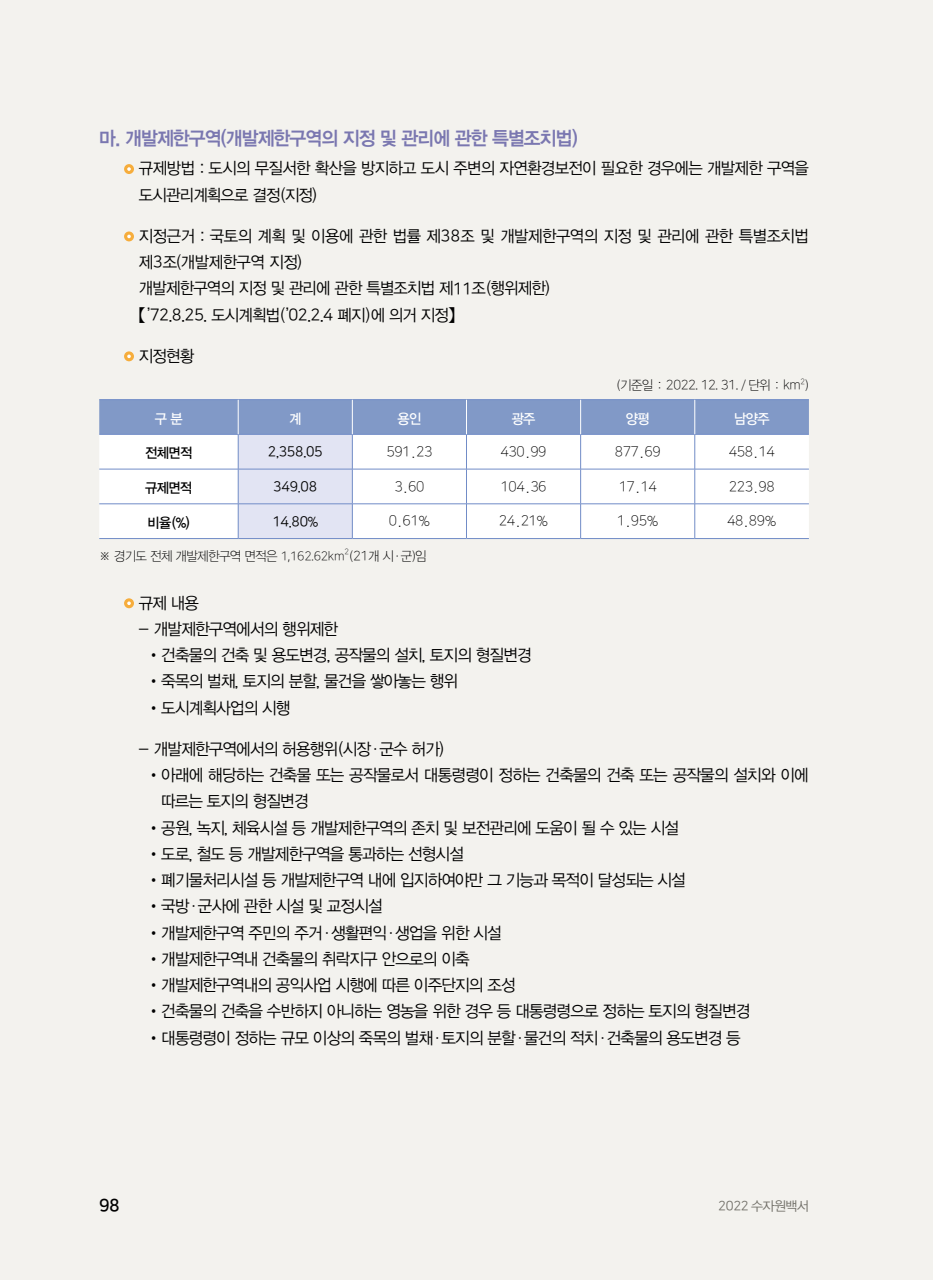
<style>
.page{position:relative;width:933px;height:1280px;background:#f3f2ee}
.page>*{position:absolute;margin:0;border:0;box-sizing:border-box;transform-origin:0 0}
.t1{font:19.25px "YDVYGO14";letter-spacing:-.05em;color:#7a77b0;scale:.95 1}
.t2{font:17.5px "Nanum Square OTFB";color:#000}
.t3{font:16.62px/26.2px "YDVYGO12";letter-spacing:-.05em;color:#000;scale:.95 1}
.t4{font:16.45px/26.2px "YDVYGO12";letter-spacing:-.04em;color:#000;scale:.95 1}
.t5{font:14px "Nanum Square OTFL";letter-spacing:-.025em;color:#000}
.t6{font:14px "Nanum Square OTFR";letter-spacing:-.015em;color:#000}
.t7{font:14px "YDVYGO13";letter-spacing:-.05em;color:#000;scale:.95 1}
.t8{font:14px "YDVYGO13";letter-spacing:-.05em;color:#fff;scale:.95 1}
.t9{font:13.12px "YDVYGO115";letter-spacing:-.05em;color:#000;scale:.95 1}
.t10{font:13.12px "Nanum Square OTFL";letter-spacing:-.025em;color:#000}
.t11{font:13.12px "YDVYGO12";letter-spacing:-.05em;color:#727069}
.s1{font-family:"Nanum Square OTFR"}
.s2{font-family:"YDVYGO115"}
.s3{font-family:"YDVYGO12"}
.s4{font-family:"Nanum Square OTFL";font-size:12.25px}
.s5{font-family:"Nanum Square OTFL"}
</style>
<div class="page">
<div style="left:124px;top:164px;width:10px;height:10px;background:#f6ad3c;border-radius:50%"></div>
<svg style="left:127px;top:167px;width:4px;height:4px"></svg>
<svg style="left:124px;top:231px;width:10px;height:10px"></svg>
<svg style="left:127px;top:235px;width:4px;height:3px"></svg>
<svg style="left:124px;top:351px;width:10px;height:10px"></svg>
<svg style="left:127px;top:355px;width:4px;height:3px"></svg>
<svg style="left:99px;top:400px;width:710px;height:138px;background:#dae1ef"></svg>
<hr style="left:99px;top:399px;width:139px;height:1px;background:#718cc7">
<hr style="left:238px;top:399px;width:114px;height:1px;background:#718cc7">
<hr style="left:352px;top:399px;width:114px;height:1px;background:#718cc7">
<hr style="left:466px;top:399px;width:114px;height:1px;background:#718cc7">
<hr style="left:580px;top:399px;width:114px;height:1px;background:#718cc7">
<hr style="left:694px;top:399px;width:115px;height:1px;background:#718cc7">
<hr style="left:99px;top:434px;width:139px;height:1px;background:#718cc7">
<hr style="left:238px;top:434px;width:114px;height:1px;background:#718cc7">
<hr style="left:238px;top:435px;width:1px;height:34px;background:#718cc7">
<hr style="left:352px;top:434px;width:114px;height:1px;background:#718cc7">
<hr style="left:352px;top:435px;width:1px;height:34px;background:#718cc7">
<hr style="left:466px;top:434px;width:114px;height:1px;background:#718cc7">
<hr style="left:466px;top:435px;width:1px;height:34px;background:#718cc7">
<hr style="left:580px;top:434px;width:114px;height:1px;background:#718cc7">
<hr style="left:580px;top:435px;width:1px;height:34px;background:#718cc7">
<hr style="left:694px;top:434px;width:115px;height:1px;background:#718cc7">
<hr style="left:694px;top:435px;width:1px;height:34px;background:#718cc7">
<hr style="left:99px;top:469px;width:139px;height:1px;background:#718cc7">
<hr style="left:238px;top:469px;width:114px;height:1px;background:#718cc7">
<hr style="left:238px;top:469px;width:1px;height:35px;background:#718cc7">
<hr style="left:352px;top:469px;width:114px;height:1px;background:#718cc7">
<hr style="left:352px;top:469px;width:1px;height:35px;background:#718cc7">
<hr style="left:466px;top:469px;width:114px;height:1px;background:#718cc7">
<hr style="left:466px;top:469px;width:1px;height:35px;background:#718cc7">
<hr style="left:580px;top:469px;width:114px;height:1px;background:#718cc7">
<hr style="left:580px;top:469px;width:1px;height:35px;background:#718cc7">
<hr style="left:694px;top:469px;width:115px;height:1px;background:#718cc7">
<hr style="left:694px;top:469px;width:1px;height:35px;background:#718cc7">
<hr style="left:99px;top:503px;width:139px;height:1px;background:#718cc7">
<hr style="left:238px;top:503px;width:114px;height:1px;background:#718cc7">
<hr style="left:238px;top:504px;width:1px;height:34px;background:#718cc7">
<hr style="left:352px;top:503px;width:114px;height:1px;background:#718cc7">
<hr style="left:352px;top:504px;width:1px;height:34px;background:#718cc7">
<hr style="left:466px;top:503px;width:114px;height:1px;background:#718cc7">
<hr style="left:466px;top:504px;width:1px;height:34px;background:#718cc7">
<hr style="left:580px;top:503px;width:114px;height:1px;background:#718cc7">
<hr style="left:580px;top:504px;width:1px;height:34px;background:#718cc7">
<hr style="left:694px;top:503px;width:115px;height:1px;background:#718cc7">
<hr style="left:694px;top:504px;width:1px;height:34px;background:#718cc7">
<hr style="left:99px;top:538px;width:139px;height:1px;background:#718cc7">
<hr style="left:238px;top:538px;width:114px;height:1px;background:#718cc7">
<hr style="left:352px;top:538px;width:114px;height:1px;background:#718cc7">
<hr style="left:466px;top:538px;width:114px;height:1px;background:#718cc7">
<hr style="left:580px;top:538px;width:114px;height:1px;background:#718cc7">
<hr style="left:694px;top:538px;width:115px;height:1px;background:#718cc7">
<hr style="left:238px;top:400px;width:1px;height:34px;background:#fff">
<hr style="left:352px;top:400px;width:1px;height:34px;background:#fff">
<hr style="left:466px;top:400px;width:1px;height:34px;background:#fff">
<hr style="left:580px;top:400px;width:1px;height:34px;background:#fff">
<hr style="left:694px;top:400px;width:1px;height:34px;background:#fff">
<div style="left:124px;top:598px;width:10px;height:10px;background:#f6ad3c;border-radius:50%"></div>
<svg style="left:127px;top:601px;width:4px;height:4px"></svg>
<p class="t1" style="left:99px;top:127px;width:505px">마. 개발제한구역(개발제한구역의 지정 및 관리에 관한 특별조치법)</p>
<p class="t4" style="left:139px;top:155px;width:706px">규제방법 : 도시의 무질서한 확산을 방지하고 도시 주변의 자연환경보전이 필요한 경우에는 개발제한 구역을 도시관리계획으로 결정(지정)</p>
<p class="t4" style="left:139px;top:223px;width:706px">지정근거 : 국토의 계획 및 이용에 관한 법률 제<span class="s1">38</span>조 및 개발제한구역의 지정 및 관리에 관한 특별조치법 제<span class="s1">3</span>조(개발제한구역 지정)<br>개발제한구역의 지정 및 관리에 관한 특별조치법 제<span class="s1">11</span>조(행위제한)<br>【’<span class="s1">72</span>.<span class="s1">8</span>.<span class="s1">25</span>. 도시계획법(’<span class="s1">02</span>.<span class="s1">2</span>.<span class="s1">4</span> 폐지)에 의거 지정】</p>
<p class="t4" style="left:139px;top:343px;width:60px">지정현황</p>
<p class="t10" style="left:617px;top:378px;width:194px"><span class="s2">(기준일 :</span> 2022. 12. 31. <span class="s2">/ 단위 :</span> km<sup>2</sup><span class="s2">)</span></p>
<p class="t8" style="left:155px;top:410px;width:31px">구 분</p>
<p class="t8" style="left:289px;top:410px;width:14px">계</p>
<p class="t8" style="left:397px;top:410px;width:27px">용인</p>
<p class="t8" style="left:511px;top:410px;width:27px">광주</p>
<p class="t8" style="left:626px;top:410px;width:27px">양평</p>
<p class="t8" style="left:734px;top:410px;width:39px">남양주</p>
<p class="t7" style="left:145px;top:445px;width:51px">전체면적</p>
<p class="t6" style="left:268px;top:445px;width:56px">2<span class="s3">,</span>358<span class="s3">.</span>05</p>
<p class="t5" style="left:386px;top:444px;width:47px">591<span class="s2">.</span>23</p>
<p class="t5" style="left:500px;top:444px;width:47px">430<span class="s2">.</span>99</p>
<p class="t5" style="left:614px;top:444px;width:47px">877<span class="s2">.</span>69</p>
<p class="t5" style="left:729px;top:444px;width:47px">458<span class="s2">.</span>14</p>
<p class="t7" style="left:145px;top:480px;width:51px">규제면적</p>
<p class="t6" style="left:273px;top:479px;width:45px">349<span class="s3">.</span>08</p>
<p class="t5" style="left:394px;top:479px;width:32px">3<span class="s2">.</span>60</p>
<p class="t5" style="left:500px;top:479px;width:47px">104<span class="s2">.</span>36</p>
<p class="t5" style="left:618px;top:479px;width:39px">17<span class="s2">.</span>14</p>
<p class="t5" style="left:729px;top:479px;width:47px">223<span class="s2">.</span>98</p>
<p class="t7" style="left:148px;top:514px;width:46px">비율(%)</p>
<p class="t6" style="left:272px;top:514px;width:47px">14<span class="s3">.</span>80<span class="s3">%</span></p>
<p class="t5" style="left:389px;top:514px;width:43px">0<span class="s2">.</span>61<span class="s2">%</span></p>
<p class="t5" style="left:499px;top:514px;width:51px">24<span class="s2">.</span>21<span class="s2">%</span></p>
<p class="t5" style="left:617px;top:514px;width:43px">1<span class="s2">.</span>95<span class="s2">%</span></p>
<p class="t5" style="left:727px;top:514px;width:51px">48<span class="s2">.</span>89<span class="s2">%</span></p>
<p class="t9" style="left:99px;top:548px;width:346px">※ 경기도 전체 개발제한구역 면적은 <span class="s4">1,162.62km</span><sup>2</sup>(<span class="s5">21</span>개 시 · 군)임</p>
<p class="t4" style="left:139px;top:589px;width:65px">규제 내용</p>
<p class="t3" style="left:139px;top:616px;width:211px">- 개발제한구역에서의 행위제한</p>
<p class="t3" style="left:146px;top:642px;width:407px">•건축물의 건축 및 용도변경, 공작물의 설치, 토지의 형질변경</p>
<p class="t3" style="left:146px;top:668px;width:330px">•죽목의 벌채, 토지의 분할, 물건을 쌓아놓는 행위</p>
<p class="t3" style="left:146px;top:695px;width:153px">•도시계획사업의 시행</p>
<p class="t3" style="left:139px;top:736px;width:322px">- 개발제한구역에서의 허용행위(시장 · 군수 허가)</p>
<p class="t3" style="left:161px;top:762px;width:683px;text-indent:-15px">•아래에 해당하는 건축물 또는 공작물로서 대통령령이 정하는 건축물의 건축 또는 공작물의 설치와 이에 따르는 토지의 형질변경</p>
<p class="t3" style="left:146px;top:814px;width:562px">•공원, 녹지, 체육시설 등 개발제한구역의 존치 및 보전관리에 도움이 될 수 있는 시설</p>
<p class="t3" style="left:146px;top:841px;width:336px">•도로, 철도 등 개발제한구역을 통과하는 선형시설</p>
<p class="t3" style="left:146px;top:867px;width:569px">•폐기물처리시설 등 개발제한구역 내에 입지하여야만 그 기능과 목적이 달성되는 시설</p>
<p class="t3" style="left:146px;top:893px;width:250px">•국방 · 군사에 관한 시설 및 교정시설</p>
<p class="t3" style="left:146px;top:919px;width:375px">•개발제한구역 주민의 주거 · 생활편익 · 생업을 위한 시설</p>
<p class="t3" style="left:146px;top:946px;width:342px">•개발제한구역내 건축물의 취락지구 안으로의 이축</p>
<p class="t3" style="left:146px;top:972px;width:390px">•개발제한구역내의 공익사업 시행에 따른 이주단지의 조성</p>
<p class="t3" style="left:146px;top:998px;width:637px">•건축물의 건축을 수반하지 아니하는 영농을 위한 경우 등 대통령령으로 정하는 토지의 형질변경</p>
<p class="t3" style="left:146px;top:1024px;width:627px">•대통령령이 정하는 규모 이상의 죽목의 벌채 · 토지의 분할 · 물건의 적치 · 건축물의 용도변경 등</p>
<p class="t2" style="left:99px;top:1196px;width:22px">98</p>
<p class="t11" style="left:718px;top:1198px;width:92px"><span class="s1">2022</span> 수자원백서</p>
</div>
